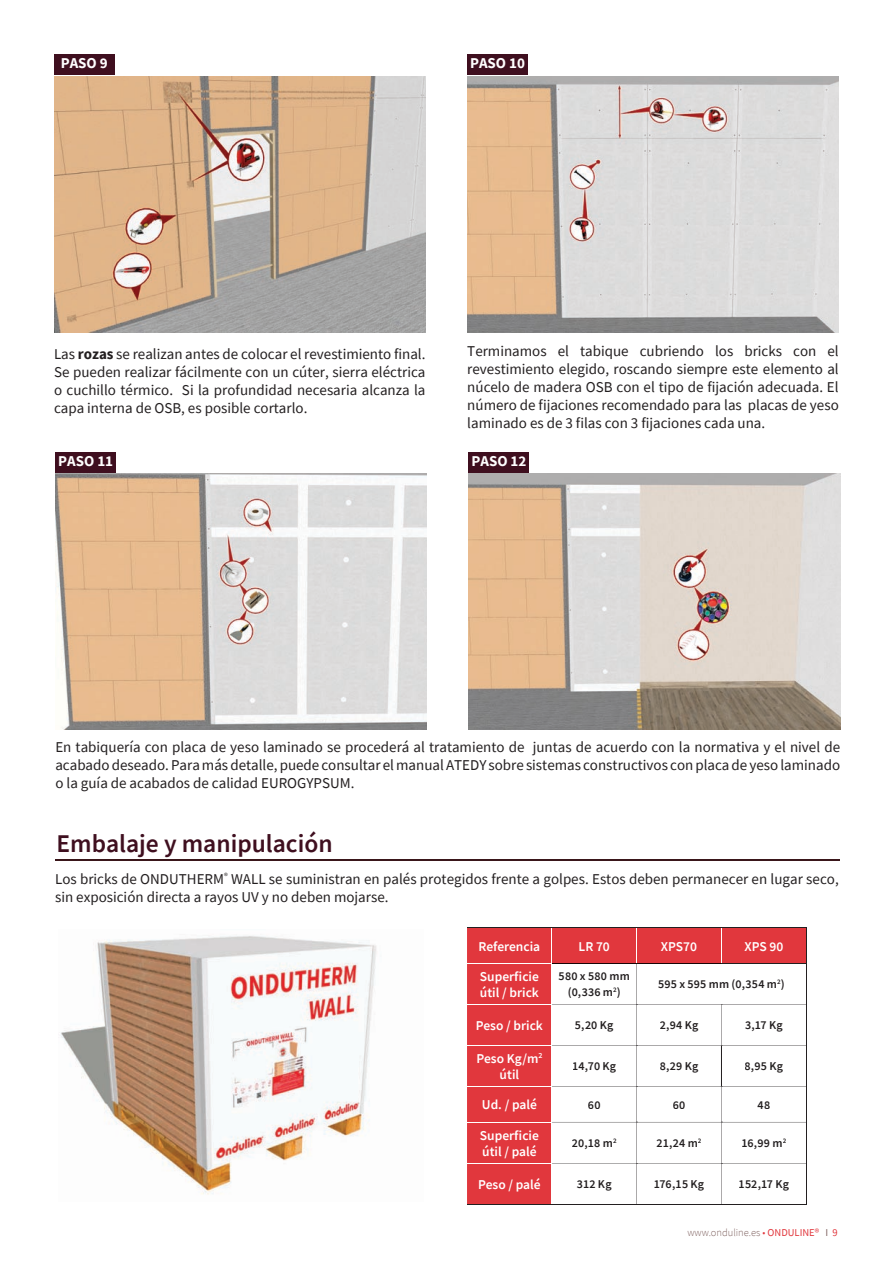
<style>
.page{position:relative;width:893px;height:1263px;background:#fff}
.page>*{position:absolute;margin:0;border:0;box-sizing:border-box;transform-origin:0 0}
.t1{font:600 25.5px "Source Sans Pro";color:#3f0f1f}
.t2{font:15px/18px "Source Sans Pro";color:#231f20;text-align:justify}
.t3{font:700 15px "Source Sans Pro";color:#fff}
.t4{font:600 13.5px/16.2px "Source Sans Pro";color:#fff}
.t5{font:600 12px/16.5px "Source Sans Pro";letter-spacing:.02em;color:#231f20;text-align:center}
.t6{font:300 10.5px "Source Sans Pro";color:#806361}
.s1{font-weight:700}
.s2{color:#e1373d}
.s3{font-weight:400;color:#e1373d}
.s4{font-weight:400}
</style>
<div class="page">
<hr style="left:55px;top:859px;width:785px;height:1px;background:#3a161a">
<img style="left:61px;top:936px;width:316px;height:259px">
<img style="left:54px;top:76px;width:371px;height:257px">
<img style="left:467px;top:76px;width:372px;height:257px">
<img style="left:55px;top:473px;width:372px;height:257px">
<img style="left:469px;top:473px;width:371px;height:257px">
<div style="left:54px;top:54px;width:61px;height:21px;background:#3f0f1f"></div>
<div style="left:467px;top:54px;width:61px;height:21px;background:#3f0f1f"></div>
<div style="left:55px;top:452px;width:61px;height:21px;background:#3f0f1f"></div>
<div style="left:469px;top:452px;width:60px;height:21px;background:#3f0f1f"></div>
<div style="left:467px;top:928px;width:339px;height:276px;background:#e1373d"></div>
<hr style="left:467px;top:963px;width:85px;height:1px;background:#fff">
<hr style="left:467px;top:1004px;width:85px;height:1px;background:#fff">
<hr style="left:467px;top:1045px;width:85px;height:1px;background:#fff">
<hr style="left:467px;top:1086px;width:85px;height:1px;background:#fff">
<hr style="left:467px;top:1122px;width:85px;height:1px;background:#fff">
<hr style="left:467px;top:1163px;width:85px;height:1px;background:#fff">
<hr style="left:552px;top:928px;width:1px;height:35px;background:#fff">
<hr style="left:636px;top:928px;width:1px;height:35px;background:#fff">
<hr style="left:721px;top:928px;width:1px;height:35px;background:#fff">
<hr style="left:467px;top:927px;width:85px;height:1px;background:#231f20">
<hr style="left:552px;top:927px;width:85px;height:1px;background:#231f20">
<hr style="left:637px;top:927px;width:84px;height:1px;background:#231f20">
<hr style="left:721px;top:927px;width:85px;height:1px;background:#231f20">
<hr style="left:806px;top:928px;width:1px;height:35px;background:#231f20">
<hr style="left:806px;top:963px;width:1px;height:41px;background:#231f20">
<hr style="left:806px;top:1004px;width:1px;height:41px;background:#231f20">
<hr style="left:806px;top:1045px;width:1px;height:41px;background:#231f20">
<hr style="left:806px;top:1086px;width:1px;height:36px;background:#231f20">
<hr style="left:806px;top:1122px;width:1px;height:41px;background:#231f20">
<hr style="left:806px;top:1163px;width:1px;height:41px;background:#231f20">
<hr style="left:467px;top:1204px;width:85px;height:1px;background:#231f20">
<hr style="left:552px;top:1204px;width:85px;height:1px;background:#231f20">
<hr style="left:637px;top:1204px;width:84px;height:1px;background:#231f20">
<hr style="left:721px;top:1204px;width:85px;height:1px;background:#231f20">
<svg style="left:552px;top:963px;width:254px;height:241px"></svg>
<div style="left:577px;top:1180px;width:34px;height:11px;background:#fff"></div>
<div style="left:655px;top:1180px;width:49px;height:11px;background:#fff"></div>
<div style="left:739px;top:1180px;width:50px;height:11px;background:#fff"></div>
<p class="t3" style="left:61px;top:53px;width:49px">PASO 9</p>
<p class="t3" style="left:470px;top:53px;width:56px">PASO 10</p>
<p class="t2" style="left:54px;top:344px;width:373px">Las <span class="s1">rozas</span> se realizan antes de colocar el revestimiento final.<br>Se pueden realizar fácilmente con un cúter, sierra eléctrica o cuchillo térmico. Si la profundidad necesaria alcanza la capa interna de OSB, es posible cortarlo.</p>
<p class="t2" style="left:467px;top:342px;width:373px">Terminamos el tabique cubriendo los bricks con el revestimiento elegido, roscando siempre este elemento al núcelo de madera OSB con el tipo de fijación adecuada. El número de fijaciones recomendado para las placas de yeso laminado es de 3 filas con 3 fijaciones cada una.</p>
<p class="t3" style="left:58px;top:451px;width:56px">PASO 11</p>
<p class="t3" style="left:471px;top:451px;width:56px">PASO 12</p>
<p class="t2" style="left:55px;top:738px;width:786px">En tabiquería con placa de yeso laminado se procederá al tratamiento de juntas de acuerdo con la normativa y el nivel de acabado deseado. Para más detalle, puede consultar el manual ATEDY sobre sistemas constructivos con placa de yeso laminado o la guía de acabados de calidad EUROGYPSUM.</p>
<h1 class="t1" style="left:56px;top:827px;width:278px">Embalaje y manipulación</h1>
<p class="t2" style="left:55px;top:869px;width:785px">Los bricks de ONDUTHERM<sup>®</sup> WALL se suministran en palés protegidos frente a golpes. Estos deben permanecer en lugar seco, sin exposición directa a rayos UV y no deben mojarse.</p>
<p class="t4" style="left:479px;top:938px;width:63px">Referencia</p>
<p class="t4" style="left:579px;top:938px;width:33px">LR 70</p>
<p class="t4" style="left:661px;top:938px;width:38px">XPS70</p>
<p class="t4" style="left:744px;top:938px;width:40px">XPS 90</p>
<p class="t4" style="left:480px;top:968px;width:61px">Superficie útil / brick</p>
<p class="t5" style="left:559px;top:967px;width:73px">580 x 580 mm (0,336 m<sup>2</sup>)</p>
<p class="t5" style="left:658px;top:976px;width:128px">595 x 595 mm (0,354 m<sup>2</sup>)</p>
<p class="t4" style="left:476px;top:1017px;width:69px">Peso / brick</p>
<p class="t5" style="left:575px;top:1017px;width:40px">5,20 Kg</p>
<p class="t5" style="left:660px;top:1017px;width:40px">2,94 Kg</p>
<p class="t5" style="left:745px;top:1017px;width:39px">3,17 Kg</p>
<p class="t4" style="left:476px;top:1050px;width:67px;text-align:center">Peso Kg/m<sup>2 </sup>útil</p>
<p class="t5" style="left:572px;top:1058px;width:45px">14,70 Kg</p>
<p class="t5" style="left:660px;top:1058px;width:40px">8,29 Kg</p>
<p class="t5" style="left:745px;top:1058px;width:40px">8,95 Kg</p>
<p class="t4" style="left:482px;top:1096px;width:57px">Ud. / palé</p>
<p class="t5" style="left:588px;top:1096px;width:14px">60</p>
<p class="t5" style="left:673px;top:1096px;width:14px">60</p>
<p class="t5" style="left:757px;top:1096px;width:14px">48</p>
<p class="t4" style="left:480px;top:1127px;width:61px">Superficie útil / palé</p>
<p class="t5" style="left:572px;top:1135px;width:46px">20,18 m<sup>2</sup></p>
<p class="t5" style="left:657px;top:1135px;width:46px">21,24 m<sup>2</sup></p>
<p class="t5" style="left:741px;top:1135px;width:46px">16,99 m<sup>2</sup></p>
<p class="t4" style="left:478px;top:1176px;width:64px">Peso / palé</p>
<p class="t5" style="left:577px;top:1176px;width:36px">312 Kg</p>
<p class="t5" style="left:654px;top:1176px;width:52px">176,15 Kg</p>
<p class="t5" style="left:739px;top:1176px;width:52px">152,17 Kg</p>
<p class="t6" style="left:687px;top:1226px;width:152px">www.onduline.es <span class="s2">•</span> <span class="s3">ONDULINE®</span> <span class="s4">I</span> <span class="s3">9</span></p>
</div>
